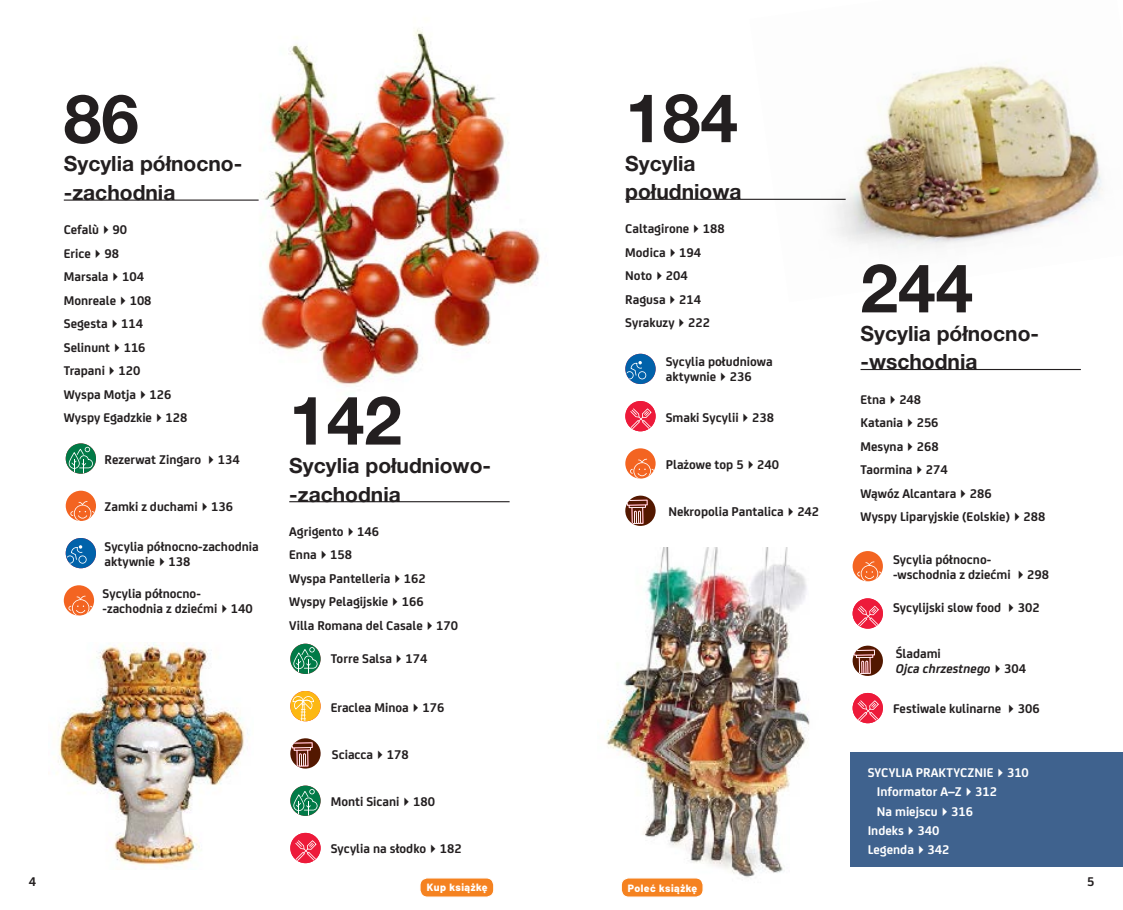
<style>
.page{position:relative;width:1123px;height:910px;background:#fff}
.page>*{position:absolute;margin:0;border:0;box-sizing:border-box;transform-origin:0 0}
.t1{font:700 67.5px "Helvetica Neue LT Pro";color:#231f20}
.t2{font:700 21px/28.5px "Helvetica Neue LT Pro";color:#231f20}
.t3{font:700 13.5px/23.5px "FS Joey";color:#231f20}
.t4{font:700 13.5px "FS Joey";color:#fff}
.t5{font:italic 700 13.5px/15px "FS Joey";color:#231f20}
.t6{font:800 10.5px "Barlow";letter-spacing:.05em;color:#fff}
.s1{font-style:normal}
</style>
<div class="page">
<img style="left:606px;top:547px;width:204px;height:331px">
<img style="left:222px;top:28px;width:319px;height:358px">
<img style="left:749px;top:62px;width:354px;height:187px">
<hr style="left:289px;top:501px;width:220px;height:1px;background:#231f20">
<hr style="left:625px;top:199px;width:220px;height:1px;background:#231f20">
<div style="left:625px;top:401px;width:30px;height:30px;background:#ed1a3a;border-radius:50%"></div>
<svg style="left:630px;top:408px;width:21px;height:21px"></svg>
<div style="left:625px;top:448px;width:30px;height:31px;background:#f36421;border-radius:50%"></div>
<svg style="left:630px;top:459px;width:24px;height:20px"></svg>
<div style="left:625px;top:354px;width:30px;height:30px;background:#0162aa;border-radius:50%"></div>
<svg style="left:626px;top:361px;width:20px;height:18px"></svg>
<svg style="left:625px;top:495px;width:31px;height:31px"></svg>
<hr style="left:860px;top:369px;width:220px;height:1px;background:#231f20">
<div style="left:850px;top:752px;width:273px;height:115px;background:#3f628e"></div>
<hr style="left:64px;top:200px;width:195px;height:1px;background:#231f20">
<svg style="left:66px;top:443px;width:30px;height:31px"></svg>
<svg style="left:69px;top:447px;width:24px;height:27px"></svg>
<div style="left:66px;top:538px;width:30px;height:30px;background:#0162aa;border-radius:50%"></div>
<svg style="left:67px;top:545px;width:20px;height:19px"></svg>
<div style="left:66px;top:491px;width:30px;height:30px;background:#f36421;border-radius:50%"></div>
<svg style="left:70px;top:501px;width:25px;height:20px"></svg>
<div style="left:64px;top:585px;width:30px;height:31px;background:#f36421;border-radius:50%"></div>
<svg style="left:68px;top:596px;width:25px;height:20px"></svg>
<div style="left:290px;top:833px;width:30px;height:30px;background:#ed1a3a;border-radius:50%"></div>
<svg style="left:295px;top:840px;width:21px;height:21px"></svg>
<div style="left:290px;top:644px;width:30px;height:30px;background:#017a47;border-radius:50%"></div>
<svg style="left:293px;top:647px;width:24px;height:27px"></svg>
<div style="left:290px;top:786px;width:30px;height:30px;background:#017a47;border-radius:50%"></div>
<svg style="left:293px;top:789px;width:24px;height:27px"></svg>
<div style="left:290px;top:691px;width:30px;height:30px;background:#fcb814;border-radius:50%"></div>
<svg style="left:292px;top:696px;width:22px;height:25px"></svg>
<svg style="left:290px;top:738px;width:31px;height:31px"></svg>
<div style="left:852px;top:598px;width:31px;height:31px;background:#ed1a3a;border-radius:50%"></div>
<svg style="left:857px;top:606px;width:21px;height:21px"></svg>
<svg style="left:852px;top:645px;width:31px;height:31px"></svg>
<div style="left:852px;top:693px;width:31px;height:30px;background:#ed1a3a;border-radius:50%"></div>
<svg style="left:857px;top:700px;width:21px;height:21px"></svg>
<div style="left:852px;top:551px;width:31px;height:30px;background:#f36421;border-radius:50%"></div>
<svg style="left:857px;top:561px;width:24px;height:20px"></svg>
<img style="left:54px;top:642px;width:194px;height:224px">
<div style="left:621px;top:878px;width:82px;height:19px;background:#f58220;border-radius:7px"></div>
<div style="left:620px;top:877px;width:83px;height:21px;border:1px solid #fff;border-radius:7px"></div>
<div style="left:420px;top:878px;width:74px;height:19px;background:#f58220;border-radius:7px"></div>
<div style="left:419px;top:877px;width:75px;height:21px;border:1px solid #fff;border-radius:7px"></div>
<h1 class="t1" style="left:64px;top:77px;width:77px">86</h1>
<h2 class="t2" style="left:64px;top:149px;width:180px">Sycylia północno--zachodnia</h2>
<p class="t3" style="left:64px;top:217px;width:125px">Cefalù✔90<br>Erice✔98<br>Marsala✔104<br>Monreale✔108<br>Segesta✔114<br>Selinunt✔116<br>Trapani✔120<br>Wyspa Motja✔126<br>Wyspy Egadzkie✔128</p>
<p class="t3" style="left:104px;top:447px;width:137px">Rezerwat Zingaro ✔134</p>
<p class="t3" style="left:104px;top:494px;width:130px">Zamki z duchami✔136</p>
<p class="t3" style="left:104px;top:538px;width:156px;line-height:15px">Sycylia północno-zachodnia aktywnie✔138</p>
<p class="t3" style="left:103px;top:585px;width:152px;line-height:15px">Sycylia północno--zachodnia z dziećmi✔140</p>
<h1 class="t1" style="left:289px;top:379px;width:114px">142</h1>
<h2 class="t2" style="left:289px;top:451px;width:203px">Sycylia południowo--zachodnia</h2>
<p class="t3" style="left:289px;top:519px;width:170px">Agrigento✔146<br>Enna✔158<br>Wyspa Pantelleria✔162<br>Wyspy Pelagijskie✔166<br>Villa Romana del Casale✔170</p>
<p class="t3" style="left:331px;top:646px;width:98px">Torre Salsa✔174</p>
<p class="t3" style="left:331px;top:694px;width:115px">Eraclea Minoa✔176</p>
<p class="t3" style="left:332px;top:742px;width:78px">Sciacca✔178</p>
<p class="t3" style="left:331px;top:789px;width:106px">Monti Sicani✔180</p>
<p class="t3" style="left:331px;top:836px;width:132px">Sycylia na słodko✔182</p>
<h1 class="t1" style="left:625px;top:76px;width:114px">184</h1>
<h2 class="t2" style="left:625px;top:148px;width:118px">Sycylia południowa</h2>
<p class="t3" style="left:625px;top:216px;width:101px">Caltagirone✔188<br>Modica✔194<br>Noto✔204<br>Ragusa✔214<br>Syrakuzy✔222</p>
<p class="t3" style="left:665px;top:354px;width:108px;line-height:15px">Sycylia południowa aktywnie✔236</p>
<p class="t3" style="left:665px;top:404px;width:110px">Smaki Sycylii✔238</p>
<p class="t3" style="left:665px;top:452px;width:115px">Plażowe top 5✔240</p>
<p class="t3" style="left:668px;top:499px;width:152px">Nekropolia Pantalica✔242</p>
<h1 class="t1" style="left:860px;top:247px;width:114px">244</h1>
<h2 class="t2" style="left:860px;top:319px;width:180px">Sycylia północno--wschodnia</h2>
<p class="t3" style="left:860px;top:386px;width:186px">Etna✔248<br>Katania✔256<br>Mesyna✔268<br>Taormina✔274<br>Wąwóz Alcantara✔286<br>Wyspy Liparyjskie (Eolskie)✔288</p>
<p class="t3" style="left:893px;top:551px;width:158px;line-height:15px">Sycylia północno--wschodnia z dziećmi ✔298</p>
<p class="t3" style="left:893px;top:595px;width:148px">Sycylijski slow food ✔302</p>
<p class="t5" style="left:895px;top:645px;width:132px"><span class="s1">Śladami<br></span>Ojca chrzestnego✔<span class="s1">304</span></p>
<p class="t3" style="left:893px;top:696px;width:148px">Festiwale kulinarne ✔306</p>
<p class="t4" style="left:867px;top:762px;width:163px">SYCYLIA PRAKTYCZNIE✔310</p>
<p class="t4" style="left:876px;top:782px;width:122px">Informator A–Z✔312</p>
<p class="t4" style="left:876px;top:801px;width:98px">Na miejscu✔316</p>
<p class="t4" style="left:867px;top:820px;width:73px">Indeks✔340</p>
<p class="t4" style="left:867px;top:839px;width:83px">Legenda✔342</p>
<p class="t3" style="left:29px;top:869px;width:9px">4</p>
<p class="t3" style="left:1087px;top:869px;width:9px">5</p>
<p class="t6" style="left:427px;top:879px;width:62px">Kup książkę</p>
<p class="t6" style="left:628px;top:880px;width:71px">Poleć książkę</p>
</div>
